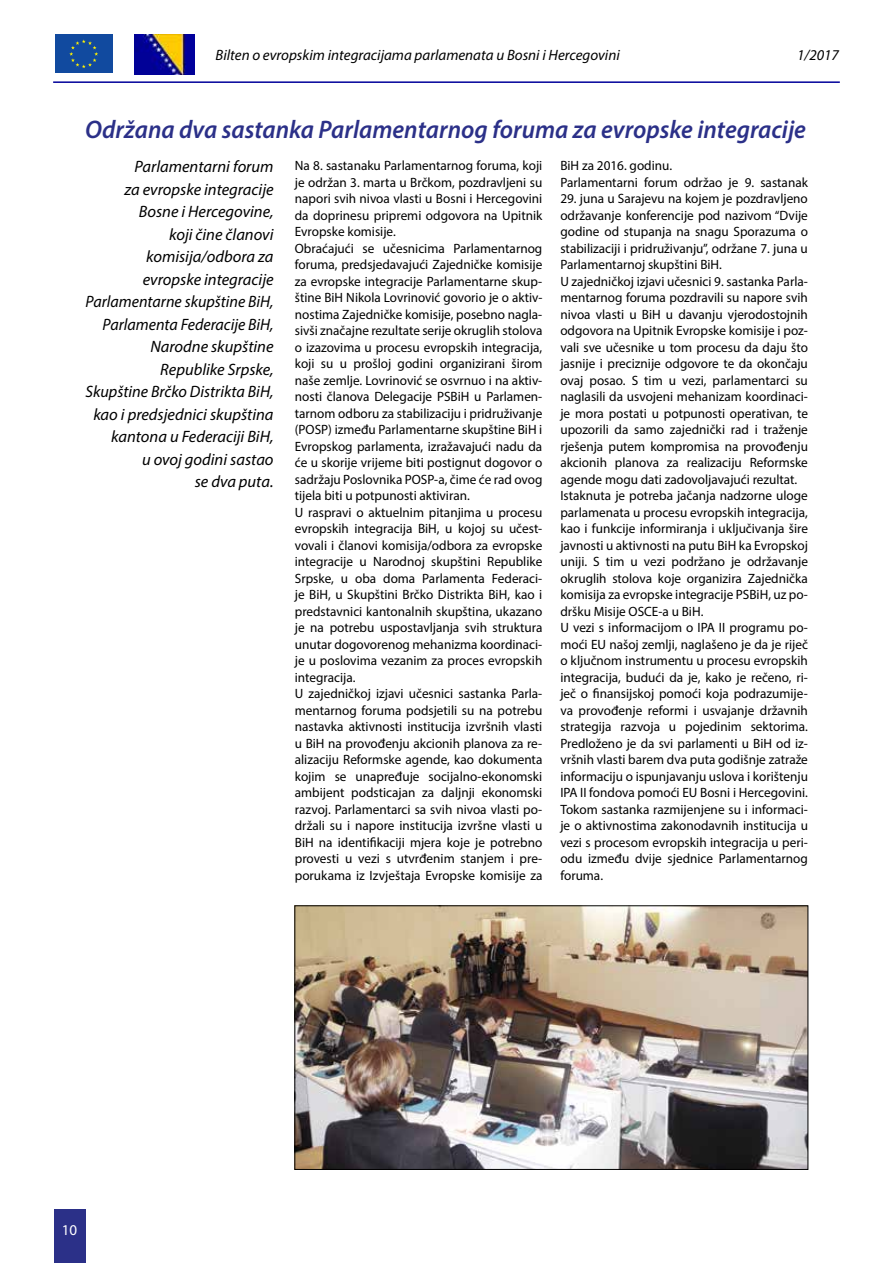
<style>
.page{position:relative;width:893px;height:1263px;background:#fff}
.page>*{position:absolute;margin:0;border:0;box-sizing:border-box;transform-origin:0 0}
.t1{font:italic 600 25.5px "Myriad Pro";color:#2b3088;scale:.96 1}
.t2{font:italic 16.5px/22.5px "Myriad Pro";color:#000;text-align:right}
.t3{font:italic 15px "Myriad Pro";color:#000}
.t4{font:15px "Myriad Pro";color:#fff}
.t5{font:13.5px/16.5px "Myriad Pro";color:#000}
</style>
<div class="page">
<div style="left:54px;top:1209px;width:31px;height:54px;background:#2b3088"></div>
<hr style="left:53px;top:81px;width:787px;height:2px;background:#00019a">
<div style="left:54px;top:34px;width:60px;height:40px;background:#114a9f"></div>
<svg style="left:69px;top:39px;width:29px;height:29px"></svg>
<img style="left:135px;top:35px;width:59px;height:39px">
<img style="left:297px;top:907px;width:509px;height:260px">
<div style="left:295px;top:905px;width:513px;height:264px;border:1px solid #000"></div>
<p class="t3" style="left:216px;top:46px;width:406px">Bilten o evropskim integracijama parlamenata u Bosni i Hercegovini</p>
<p class="t3" style="left:797px;top:46px;width:43px">1/2017</p>
<h1 class="t1" style="left:85px;top:113px;width:752px">Održana dva sastanka Parlamentarnog foruma za evropske integracije</h1>
<p class="t5" style="left:295px;top:157px;width:249px">Na 8. sastanaku Parlamentarnog foruma, koji je održan 3. marta u Brčkom, pozdravljeni su napori svih nivoa vlasti u Bosni i Hercegovini da doprinesu pripremi odgovora na Upitnik Evropske komisije.<br>Obraćajući se učesnicima Parlamentarnog foruma, predsjedavajući Zajedničke komisije za evropske integracije Parlamentarne skup&shy;štine BiH Nikola Lovrinović govorio je o aktiv&shy;nostima Zajedničke komisije, posebno nagla&shy;sivši značajne rezultate serije okruglih stolova o izazovima u procesu evropskih integracija, koji su u prošloj godini organizirani širom naše zemlje. Lovrinović se osvrnuo i na aktiv&shy;nosti članova Delegacije PSBiH u Parlamen&shy;tarnom odboru za stabilizaciju i pridruživanje (POSP) između Parlamentarne skupštine BiH i Evropskog parlamenta, izražavajući nadu da će u skorije vrijeme biti postignut dogovor o sadržaju Poslovnika POSP-a, čime će rad ovog tijela biti u potpunosti aktiviran.<br>U raspravi o aktuelnim pitanjima u procesu evropskih integracija BiH, u kojoj su učest&shy;vovali i članovi komisija/odbora za evropske integracije u Narodnoj skupštini Republike Srpske, u oba doma Parlamenta Federaci&shy;je BiH, u Skupštini Brčko Distrikta BiH, kao i predstavnici kantonalnih skupština, ukazano je na potrebu uspostavljanja svih struktura unutar dogovorenog mehanizma koordinaci&shy;je u poslovima vezanim za proces evropskih integracija.<br>U zajedničkoj izjavi učesnici sastanka Parla&shy;mentarnog foruma podsjetili su na potrebu nastavka aktivnosti institucija izvršnih vlasti u BiH na provođenju akcionih planova za re&shy;alizaciju Reformske agende, kao dokumenta kojim se unapređuje socijalno-ekonomski ambijent podsticajan za daljnji ekonomski razvoj. Parlamentarci sa svih nivoa vlasti po&shy;držali su i napore institucija izvršne vlasti u BiH na identifikaciji mjera koje je potrebno provesti u vezi s utvrđenim stanjem i pre&shy;porukama iz Izvještaja Evropske komisije za</p>
<p class="t5" style="left:560px;top:157px;width:249px">BiH za 2016. godinu.<br>Parlamentarni forum održao je 9. sastanak</p>
<p class="t2" style="left:85px;top:155px;width:190px">Parlamentarni forum<br>za evropske integracije<br>Bosne i Hercegovine,<br>koji čine članovi komisija/odbora za evropske integracije<br>Parlamentarne skupštine BiH,<br>Parlamenta Federacije BiH,<br>Narodne skupštine<br>Republike Srpske,<br>Skupštine Brčko Distrikta BiH, kao i predsjednici skupština kantona u Federaciji BiH,<br>u ovoj godini sastao<br>se dva puta.</p>
<p class="t5" style="left:560px;top:190px;width:250px">29. juna u Sarajevu na kojem je pozdravljeno održavanje konferencije pod nazivom “Dvije godine od stupanja na snagu Sporazuma o stabilizaciji i pridruživanju”, održane 7. juna u Parlamentarnoj skupštini BiH.<br>U zajedničkoj izjavi učesnici 9. sastanka Parla&shy;mentarnog foruma pozdravili su napore svih nivoa vlasti u BiH u davanju vjerodostojnih odgovora na Upitnik Evropske komisije i poz&shy;vali sve učesnike u tom procesu da daju što jasnije i preciznije odgovore te da okončaju ovaj posao. S tim u vezi, parlamentarci su naglasili da usvojeni mehanizam koordinaci&shy;je mora postati u potpunosti operativan, te upozorili da samo zajednički rad i traženje rješenja putem kompromisa na provođenju akcionih planova za realizaciju Reformske agende mogu dati zadovoljavajući rezultat.<br>Istaknuta je potreba jačanja nadzorne uloge parlamenata u procesu evropskih integracija, kao i funkcije informiranja i uključivanja šire javnosti u aktivnosti na putu BiH ka Evropskoj uniji. S tim u vezi podržano je održavanje okruglih stolova koje organizira Zajednička komisija za evropske integracije PSBiH, uz po&shy;dršku Misije OSCE-a u BiH.<br>U vezi s informacijom o IPA II programu po&shy;moći EU našoj zemlji, naglašeno je da je riječ o ključnom instrumentu u procesu evropskih integracija, budući da je, kako je rečeno, ri&shy;ječ o finansijskoj pomoći koja podrazumije&shy;va provođenje reformi i usvajanje državnih strategija razvoja u pojedinim sektorima.<br>Predloženo je da svi parlamenti u BiH od iz&shy;vršnih vlasti barem dva puta godišnje zatraže informaciju o ispunjavanju uslova i korištenju IPA II fondova pomoći EU Bosni i Hercegovini.<br>Tokom sastanka razmijenjene su i informaci&shy;je o aktivnostima zakonodavnih institucija u vezi s procesom evropskih integracija u peri&shy;odu između dvije sjednice Parlamentarnog foruma.</p>
<p class="t4" style="left:62px;top:1221px;width:17px">10</p>
</div>
